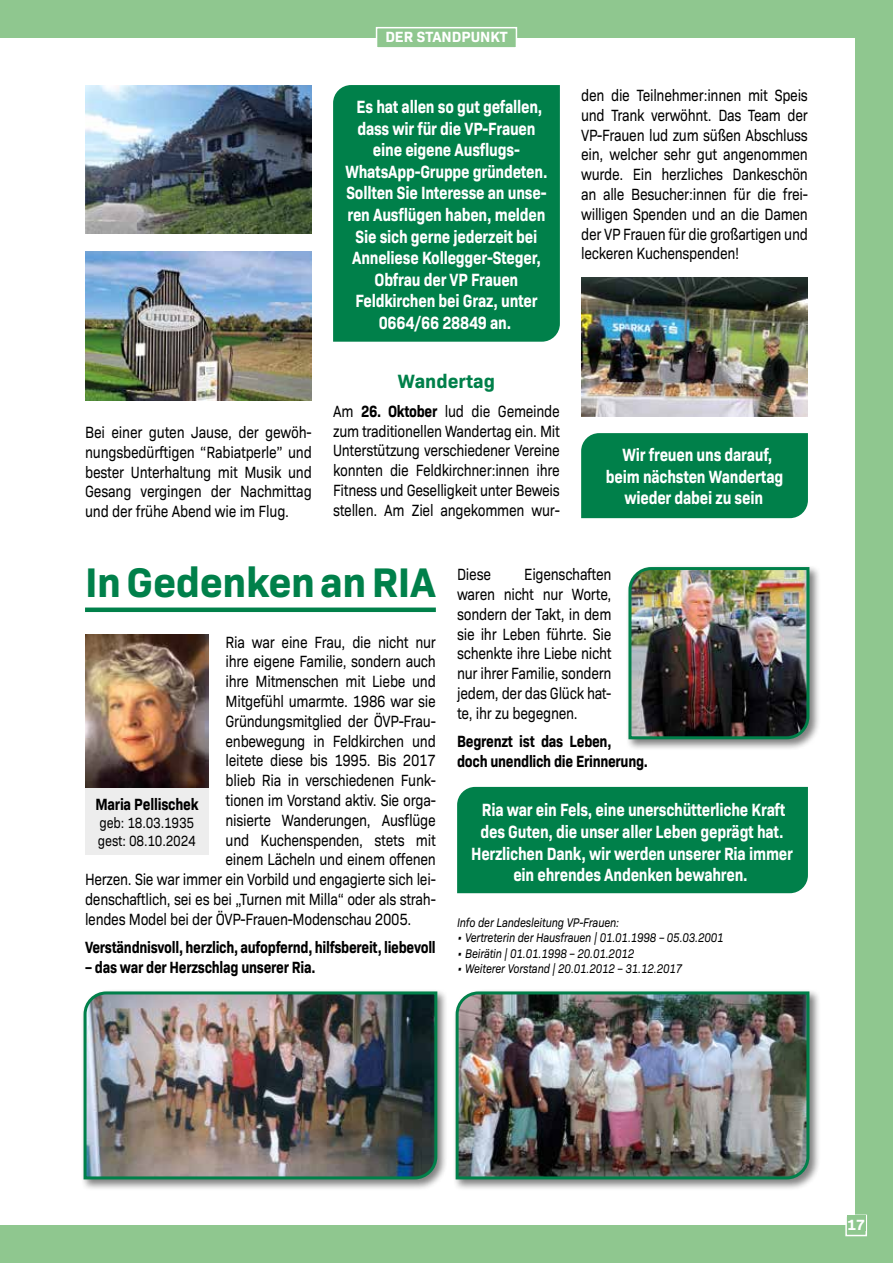
<style>
.page{position:relative;width:893px;height:1263px;background:#8fc78f}
.page>*{position:absolute;margin:0;border:0;box-sizing:border-box;transform-origin:0 0}
.t1{font:700 42px "Bio Sans";letter-spacing:-.01em;color:#00804a}
.t2{font:700 19.5px "Bio Sans";color:#00804a}
.t3{font:700 18px/21.6px "Bio Sans";letter-spacing:-.015em;color:#fff;text-align:center;scale:.85 1}
.t4{font:16.5px/19.8px "Bio Sans";letter-spacing:-.02em;color:#000;text-align:justify;scale:.85 1}
.t5{font:700 16.5px/19.8px "Bio Sans";letter-spacing:-.02em;color:#000;scale:.85 1}
.t6{font:15px/18px "Bio Sans";letter-spacing:-.015em;color:#000;scale:.85 1}
.t7{font:700 15px "Bio Sans";color:#fff}
.t8{font:italic 12.75px "Bio Sans";letter-spacing:-.015em;color:#000;scale:.85 1}
.s1{font-weight:700}
</style>
<div class="page">
<div style="left:0;top:38px;width:855px;height:1187px;background:#fff"></div>
<div style="left:845px;top:1214px;width:22px;height:22px;background:#8fc78f;border:2px solid #fff"></div>
<div style="left:847px;top:1215px;width:18px;height:15px;background:#8fc78f"></div>
<div style="left:376px;top:27px;width:141px;height:22px;background:#8fc78f;border:2px solid #fff"></div>
<div style="left:85px;top:607px;width:351px;height:5px;background:#00804a"></div>
<div style="left:457px;top:787px;width:351px;height:106px;background:#00804a"></div>
<div style="left:581px;top:433px;width:227px;height:85px;background:#00804a"></div>
<div style="left:333px;top:85px;width:227px;height:257px;background:#00804a"></div>
<img style="left:85px;top:85px;width:227px;height:149px">
<img style="left:85px;top:252px;width:227px;height:149px">
<div style="left:453px;top:989px;width:368px;height:202px;background:#000;opacity:.5"></div>
<img style="left:454px;top:990px;width:357px;height:191px">
<div style="left:81px;top:989px;width:368px;height:202px;background:#000;opacity:.5"></div>
<img style="left:82px;top:990px;width:357px;height:191px">
<div style="left:626px;top:564px;width:195px;height:187px;background:#000;opacity:.5"></div>
<img style="left:627px;top:565px;width:184px;height:176px">
<img style="left:581px;top:277px;width:227px;height:140px">
<img style="left:85px;top:635px;width:123px;height:153px">
<div style="left:85px;top:788px;width:124px;height:67px;background:#ededed"></div>
<p class="t4" style="left:85px;top:421px;width:268px">Bei einer guten Jause, der gewöh&shy;nungsbedürftigen “Rabiatperle” und bester Unterhaltung mit Musik und Gesang vergingen der Nachmittag und der frühe Abend wie im Flug.</p>
<p class="t7" style="left:385px;top:26px;width:124px">DER STANDPUNKT</p>
<p class="t3" style="left:345px;top:94px;width:239px">Es hat allen so gut gefallen, dass wir für die VP-Frauen eine eigene Ausflugs-<br>WhatsApp-Gruppe gründeten.<br>Sollten Sie Interesse an unse&shy;ren Ausflügen haben, melden<br>Sie sich gerne jederzeit bei<br>Anneliese Kollegger-Steger,<br>Obfrau der VP Frauen<br>Feldkirchen bei Graz, unter<br>0664/66 28849 an.</p>
<p class="t2" style="left:398px;top:367px;width:99px">Wandertag</p>
<p class="t4" style="left:333px;top:400px;width:268px">Am <span class="s1">26. Oktober</span> lud die Gemeinde zum traditionellen Wandertag ein. Mit Unterstützung verschiedener Vereine konnten die Feldkirchner:innen ihre Fitness und Geselligkeit unter Beweis stellen. Am Ziel angekommen wur-</p>
<p class="t4" style="left:581px;top:84px;width:268px">den die Teilnehmer:innen mit Speis und Trank verwöhnt. Das Team der VP-Frauen lud zum süßen Abschluss ein, welcher sehr gut angenommen wurde. Ein herzliches Dankeschön an alle Besucher:innen für die frei&shy;willigen Spenden und an die Damen der VP Frauen für die großartigen und leckeren Kuchenspenden!</p>
<p class="t3" style="left:606px;top:443px;width:210px">Wir freuen uns darauf, beim nächsten Wandertag wieder dabei zu sein</p>
<h1 class="t1" style="left:85px;top:550px;width:352px">In Gedenken an RIA</h1>
<p class="t4" style="left:226px;top:631px;width:249px">Ria war eine Frau, die nicht nur</p>
<p class="t4" style="left:226px;top:650px;width:249px">ihre eigene Familie, sondern auch</p>
<p class="t4" style="left:226px;top:670px;width:249px">ihre Mitmenschen mit Liebe und</p>
<p class="t4" style="left:226px;top:690px;width:249px">Mitgefühl umarmte. 1986 war sie</p>
<p class="t4" style="left:226px;top:710px;width:249px">Gründungsmitglied der ÖVP-Frau-</p>
<p class="t4" style="left:226px;top:730px;width:249px">enbewegung in Feldkirchen und</p>
<p class="t4" style="left:226px;top:749px;width:249px">leitete diese bis 1995. Bis 2017</p>
<p class="t4" style="left:226px;top:769px;width:249px">blieb Ria in verschiedenen Funk-</p>
<p class="t4" style="left:226px;top:789px;width:249px">tionen im Vorstand aktiv. Sie orga-</p>
<p class="t4" style="left:226px;top:809px;width:249px">nisierte Wanderungen, Ausflüge</p>
<p class="t4" style="left:226px;top:829px;width:249px">und Kuchenspenden, stets mit</p>
<p class="t4" style="left:226px;top:848px;width:249px">einem Lächeln und einem offenen</p>
<p class="t4" style="left:85px;top:868px;width:414px">Herzen. Sie war immer ein Vorbild und engagierte sich lei-</p>
<p class="t4" style="left:85px;top:888px;width:414px">denschaftlich, sei es bei „Turnen mit Milla“ oder als strah-</p>
<p class="t4" style="left:85px;top:908px;width:386px">lendes Model bei der ÖVP-Frauen-Modenschau 2005.</p>
<p class="t5" style="left:85px;top:936px;width:414px">Verständnisvoll, herzlich, aufopfernd, hilfsbereit, liebevoll</p>
<p class="t5" style="left:85px;top:956px;width:273px">– das war der Herzschlag unserer Ria.</p>
<p class="t5" style="left:95px;top:793px;width:123px">Maria Pellischek</p>
<p class="t6" style="left:98px;top:813px;width:117px">geb: 18.03.1935 gest: 08.10.2024</p>
<p class="t4" style="left:457px;top:563px;width:183px;text-indent:67px">Eigenschaften waren nicht nur Worte, sondern der Takt, in dem sie ihr Leben führte. Sie schenkte ihre Liebe nicht nur ihrer Familie, sondern jedem, der das Glück hat&shy;te, ihr zu begegnen.</p>
<p class="t5" style="left:457px;top:730px;width:226px">Begrenzt ist das Leben,<br>doch unendlich die Erinnerung.</p>
<p class="t4" style="left:457px;top:563px;width:41px">Diese</p>
<p class="t3" style="left:471px;top:798px;width:380px">Ria war ein Fels, eine unerschütterliche Kraft des Guten, die unser aller Leben geprägt hat.<br>Herzlichen Dank, wir werden unserer Ria immer ein ehrendes Andenken bewahren.</p>
<p class="t8" style="left:457px;top:913px;width:192px">Info der Landesleitung VP-Frauen:</p>
<p class="t8" style="left:457px;top:928px;width:315px">• Vertreterin der Hausfrauen | 01.01.1998 – 05.03.2001</p>
<p class="t8" style="left:457px;top:944px;width:210px">• Beirätin | 01.01.1998 – 20.01.2012</p>
<p class="t8" style="left:457px;top:959px;width:266px">• Weiterer Vorstand | 20.01.2012 – 31.12.2017</p>
<p class="t7" style="left:847px;top:1213px;width:19px">17</p>
</div>
